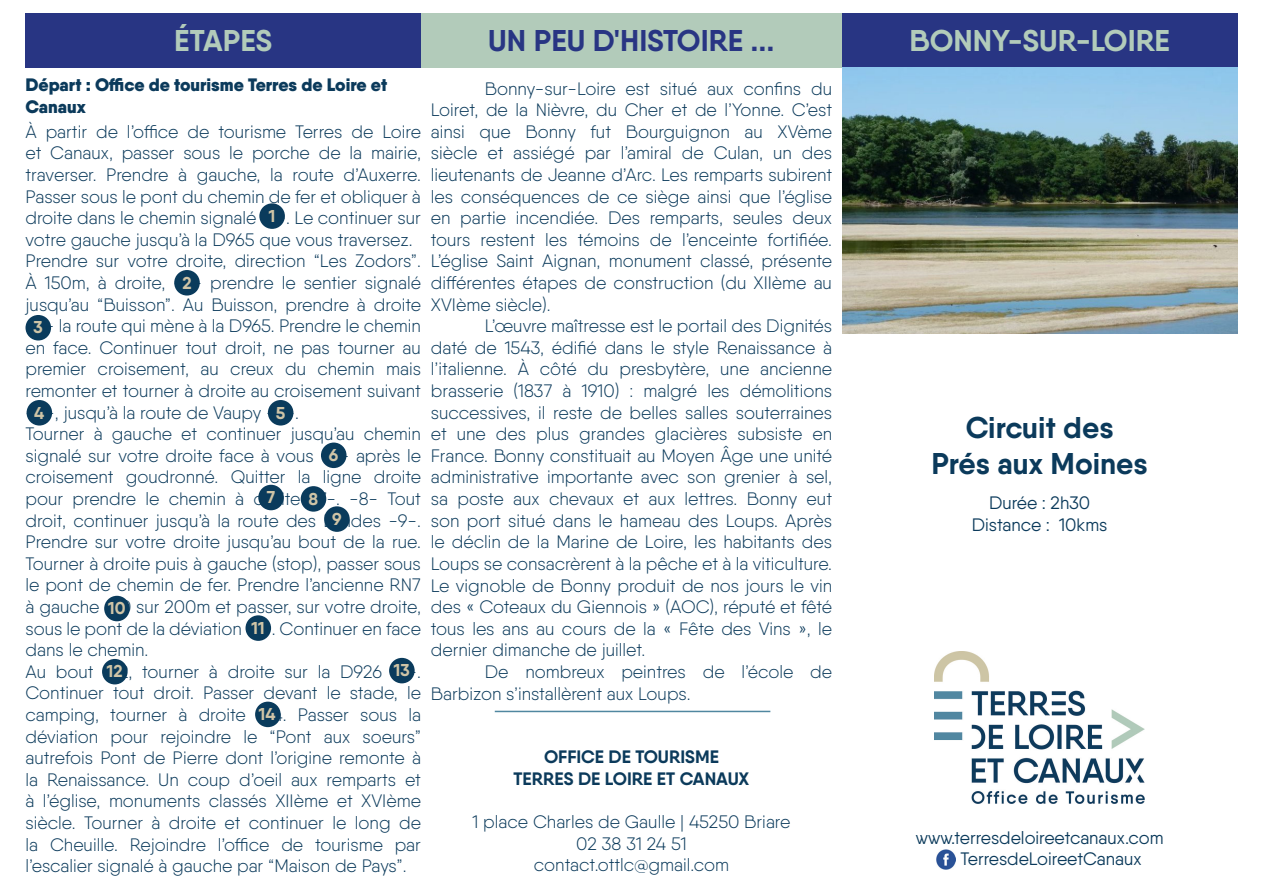
<style>
.page{position:relative;width:1263px;height:893px;background:#fff}
.page>*{position:absolute;margin:0;border:0;box-sizing:border-box;transform-origin:0 0}
.t1{font:700 30px "Qanelas";color:#0b3a5b}
.t2{font:700 30px "Qanelas";color:#b2cbba}
.t3{font:700 30px "Qanelas";color:#283583}
.t4{font:300 18px/21.6px "Qanelas";color:#0b3a5b;text-align:justify}
.t5{font:18px "Qanelas";color:#0b3a5b}
.t6{font:900 18px/21.6px "Qanelas";color:#0b3a5b}
.t7{font:700 18px "Qanelas";color:#0b3a5b}
.t8{font:700 17.1px "Qanelas";color:#cfc4a6}
</style>
<div class="page">
<div style="left:26px;top:13px;width:395px;height:54px;background:#283583"></div>
<div style="left:421px;top:13px;width:421px;height:54px;background:#b2cbba"></div>
<div style="left:842px;top:13px;width:395px;height:54px;background:#283583"></div>
<hr style="left:495px;top:711px;width:275px;height:1px;background:#5087a0">
<img style="left:935px;top:652px;width:209px;height:152px">
<img style="left:936px;top:850px;width:19px;height:19px">
<img style="left:842px;top:67px;width:395px;height:266px">
<div style="left:259px;top:203px;width:26px;height:26px;background:#0a3b5c;border-radius:50%"></div>
<div style="left:174px;top:270px;width:26px;height:26px;background:#0a3b5c;border-radius:50%"></div>
<div style="left:27px;top:400px;width:25px;height:26px;background:#0a3b5c;border-radius:50%"></div>
<div style="left:26px;top:315px;width:25px;height:25px;background:#0a3b5c;border-radius:50%"></div>
<div style="left:268px;top:400px;width:25px;height:26px;background:#0a3b5c;border-radius:50%"></div>
<div style="left:321px;top:443px;width:25px;height:25px;background:#0a3b5c;border-radius:50%"></div>
<div style="left:258px;top:485px;width:26px;height:25px;background:#0a3b5c;border-radius:50%"></div>
<div style="left:301px;top:486px;width:25px;height:26px;background:#0a3b5c;border-radius:50%"></div>
<div style="left:324px;top:506px;width:26px;height:26px;background:#0a3b5c;border-radius:50%"></div>
<div style="left:104px;top:596px;width:26px;height:25px;background:#0a3b5c;border-radius:50%"></div>
<div style="left:245px;top:615px;width:26px;height:26px;background:#0a3b5c;border-radius:50%"></div>
<div style="left:102px;top:659px;width:26px;height:25px;background:#0a3b5c;border-radius:50%"></div>
<div style="left:389px;top:658px;width:26px;height:25px;background:#0a3b5c;border-radius:50%"></div>
<div style="left:255px;top:702px;width:26px;height:25px;background:#0a3b5c;border-radius:50%"></div>
<p class="t2" style="left:174px;top:22px;width:99px">ÉTAPES</p>
<p class="t3" style="left:488px;top:22px;width:288px">UN PEU D'HISTOIRE ...</p>
<p class="t6" style="left:26px;top:74px;width:363px">Départ : Office de tourisme Terres de Loire et<br>Canaux</p>
<p class="t4" style="left:26px;top:120px;width:397px">À partir de l’office de tourisme Terres de Loire et Canaux, passer sous le porche de la mairie, traverser. Prendre à gauche, la route d’Auxerre.<br>Passer sous le pont du chemin de fer et obliquer à droite dans le chemin signalé -1-. Le continuer sur votre gauche jusqu’à la D965 que vous traversez.</p>
<p class="t4" style="left:26px;top:250px;width:397px">Prendre sur votre droite, direction “Les Zodors”.<br>À 150m, à droite, -2- prendre le sentier signalé jusqu’au “Buisson”. Au Buisson, prendre à droite -3- la route qui mène à la D965. Prendre le chemin en face. Continuer tout droit, ne pas tourner au premier croisement, au creux du chemin mais remonter et tourner à droite au croisement suivant -4-, jusqu’à la route de Vaupy -5-.</p>
<p class="t4" style="left:26px;top:423px;width:397px">Tourner à gauche et continuer jusqu’au chemin signalé sur votre droite face à vous -6- après le croisement goudronné. Quitter la ligne droite pour prendre le chemin à droite -7-. -8- Tout droit, continuer jusqu’à la route des Landes -9-.<br>Prendre sur votre droite jusqu’au bout de la rue.<br>Tourner à droite puis à gauche (stop), passer sous le pont de chemin de fer. Prendre l’ancienne RN7 à gauche -10 sur 200m et passer, sur votre droite, sous le pont de la déviation 11-. Continuer en face dans le chemin.</p>
<p class="t4" style="left:26px;top:660px;width:397px">Au bout -12, tourner à droite sur la D926 13-.<br>Continuer tout droit. Passer devant le stade, le camping, tourner à droite -14. Passer sous la déviation pour rejoindre le “Pont aux soeurs” autrefois Pont de Pierre dont l’origine remonte à la Renaissance. Un coup d’oeil aux remparts et à l’église, monuments classés XIIème et XVIème siècle. Tourner à droite et continuer le long de la Cheuille. Rejoindre l’office de tourisme par l’escalier signalé à gauche par “Maison de Pays”.</p>
<p class="t8" style="left:269px;top:205px;width:8px">1</p>
<p class="t8" style="left:182px;top:272px;width:11px">2</p>
<p class="t8" style="left:34px;top:317px;width:11px">3</p>
<p class="t8" style="left:34px;top:402px;width:12px">4</p>
<p class="t8" style="left:276px;top:402px;width:11px">5</p>
<p class="t8" style="left:329px;top:444px;width:11px">6</p>
<p class="t8" style="left:267px;top:487px;width:10px">7</p>
<p class="t8" style="left:309px;top:488px;width:11px">8</p>
<p class="t8" style="left:332px;top:508px;width:11px">9</p>
<p class="t8" style="left:108px;top:598px;width:19px">10</p>
<p class="t8" style="left:252px;top:617px;width:15px">11</p>
<p class="t8" style="left:107px;top:661px;width:17px">12</p>
<p class="t8" style="left:394px;top:660px;width:17px">13</p>
<p class="t8" style="left:259px;top:703px;width:18px">14</p>
<p class="t4" style="left:431px;top:77px;width:403px;text-indent:54px">Bonny-sur-Loire est situé aux confins du Loiret, de la Nièvre, du Cher et de l’Yonne. C’est ainsi que Bonny fut Bourguignon au XVème siècle et assiégé par l’amiral de Culan, un des lieutenants de Jeanne d’Arc. Les remparts subirent les conséquences de ce siège ainsi que l’église en partie incendiée. Des remparts, seules deux tours restent les témoins de l’enceinte fortifiée.<br>L’église Saint Aignan, monument classé, présente différentes étapes de construction (du XIIème au XVIème siècle).</p>
<p class="t4" style="left:431px;top:315px;width:403px;text-indent:54px">L’œuvre maîtresse est le portail des Dignités daté de 1543, édifié dans le style Renaissance à l’italienne. À côté du presbytère, une ancienne brasserie (1837 à 1910) : malgré les démolitions successives, il reste de belles salles souterraines et une des plus grandes glacières subsiste en France. Bonny constituait au Moyen Âge une unité administrative importante avec son grenier à sel, sa poste aux chevaux et aux lettres. Bonny eut son port situé dans le hameau des Loups. Après le déclin de la Marine de Loire, les habitants des Loups se consacrèrent à la pêche et à la viticulture.<br>Le vignoble de Bonny produit de nos jours le vin des « Coteaux du Giennois » (AOC), réputé et fêté tous les ans au cours de la « Fête des Vins », le dernier dimanche de juillet.</p>
<p class="t4" style="left:431px;top:661px;width:403px;text-indent:54px">De nombreux peintres de l’école de<br>Barbizon s’installèrent aux Loups.</p>
<p class="t7" style="left:544px;top:746px;width:176px">OFFICE DE TOURISME</p>
<p class="t7" style="left:513px;top:767px;width:237px">TERRES DE LOIRE ET CANAUX</p>
<p class="t4" style="left:472px;top:811px;width:319px">1 place Charles de Gaulle | 45250 Briare</p>
<p class="t4" style="left:576px;top:832px;width:112px">02 38 31 24 51</p>
<p class="t4" style="left:534px;top:854px;width:197px">contact.ottlc@gmail.com</p>
<p class="t2" style="left:909px;top:22px;width:262px">BONNY-SUR-LOIRE</p>
<p class="t1" style="left:966px;top:409px;width:149px">Circuit des</p>
<p class="t1" style="left:931px;top:445px;width:218px">Prés aux Moines</p>
<p class="t5" style="left:989px;top:492px;width:103px">Durée : 2h30</p>
<p class="t5" style="left:972px;top:513px;width:137px">Distance : 10kms</p>
<p class="t5" style="left:916px;top:826px;width:249px">www.terresdeloireetcanaux.com</p>
<p class="t5" style="left:960px;top:848px;width:182px">TerresdeLoireetCanaux</p>
</div>
